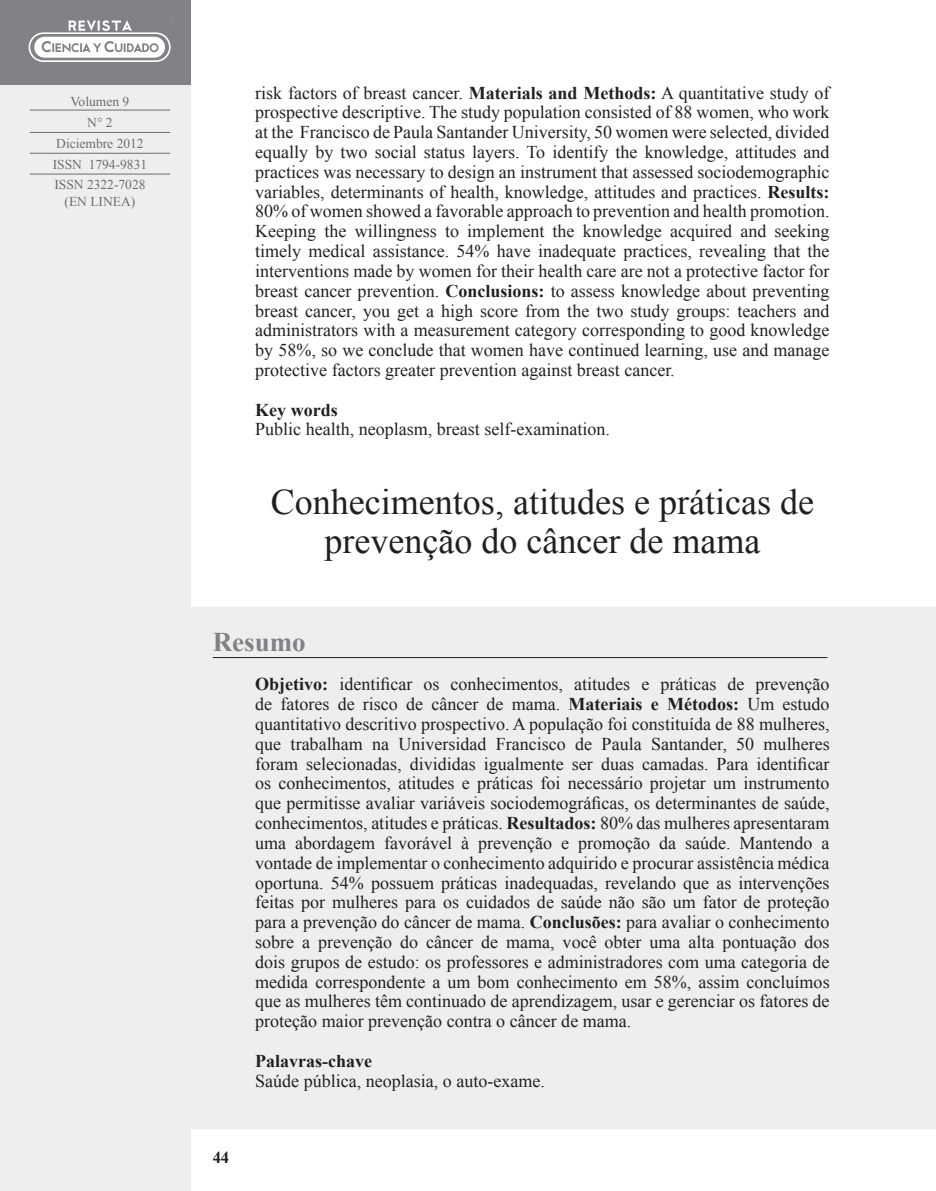
<style>
.page{position:relative;width:936px;height:1191px;background:#fff}
.page>*{position:absolute;margin:0;border:0;box-sizing:border-box;transform-origin:0 0}
.t1{font:36px/39px "Times New Roman";color:#231f20;text-align:center}
.t2{font:700 27px "Times New Roman";color:#808285}
.t3{font:18px/19.8px "Times New Roman";color:#231f20;text-align:justify}
.t4{font:700 18px "Times New Roman";color:#231f20}
.t5{font:700 16.5px "Times New Roman";color:#231f20}
.t6{font:13.5px/20.7px "Times New Roman";color:#6c6d70;text-align:center}
.s1{font-weight:700}
</style>
<div class="page">
<div style="left:0;top:0;width:191px;height:1191px;background:#eeeeef"></div>
<div style="left:0;top:0;width:191px;height:84px;background:#808285"></div>
<div style="left:34px;top:37px;width:131px;height:21px;background:#fff;border-radius:10px"></div>
<div style="left:29px;top:32px;width:142px;height:30px;border:2px solid #fff;border-radius:14px"></div>
<svg style="left:69px;top:20px;width:63px;height:11px"></svg>
<svg style="left:42px;top:41px;width:116px;height:11px"></svg>
<hr style="left:30px;top:110px;width:140px;height:1px;background:#6c6d70">
<hr style="left:30px;top:132px;width:140px;height:1px;background:#6c6d70">
<hr style="left:30px;top:153px;width:140px;height:1px;background:#6c6d70">
<hr style="left:30px;top:174px;width:140px;height:1px;background:#6c6d70">
<div style="left:191px;top:607px;width:744px;height:521px;background:#eeeeef"></div>
<hr style="left:213px;top:657px;width:614px;height:1px;background:#231f20">
<p class="t6" style="left:53px;top:91px;width:96px">Volumen 9<br>N° 2<br>Diciembre 2012<br>ISSN 1794-9831<br>ISSN 2322-7028</p>
<p class="t6" style="left:64px;top:191px;width:72px">(EN LINEA)</p>
<p class="t3" style="left:255px;top:82px;width:576px">risk factors of breast cancer. <span class="s1">Materials and Methods:</span> A quantitative study of prospective descriptive. The study population consisted of 88 women, who work at the Francisco de Paula Santander University, 50 women were selected, divided equally by two social status layers. To identify the knowledge, attitudes and practices was necessary to design an instrument that assessed sociodemographic variables, determinants of health, knowledge, attitudes and practices. <span class="s1">Results:<br></span>80% of women showed a favorable approach to prevention and health promotion.<br>Keeping the willingness to implement the knowledge acquired and seeking timely medical assistance. 54% have inadequate practices, revealing that the interventions made by women for their health care are not a protective factor for breast cancer prevention. <span class="s1">Conclusions:</span> to assess knowledge about preventing breast cancer, you get a high score from the two study groups: teachers and administrators with a measurement category corresponding to good knowledge by 58%, so we conclude that women have continued learning, use and manage protective factors greater prevention against breast cancer.</p>
<p class="t4" style="left:255px;top:397px;width:84px">Key words</p>
<p class="t3" style="left:255px;top:419px;width:356px">Public health, neoplasm, breast self-examination.</p>
<h1 class="t1" style="left:271px;top:482px;width:544px">Conhecimentos, atitudes e práticas de prevenção do câncer de mama</h1>
<h2 class="t2" style="left:213px;top:623px;width:94px">Resumo</h2>
<p class="t3" style="left:255px;top:674px;width:576px"><span class="s1">Objetivo:</span> identificar os conhecimentos, atitudes e práticas de prevenção de fatores de risco de câncer de mama. <span class="s1">Materiais e Métodos:</span> Um estudo quantitativo descritivo prospectivo. A população foi constituída de 88 mulheres, que trabalham na Universidad Francisco de Paula Santander, 50 mulheres foram selecionadas, divididas igualmente ser duas camadas. Para identificar os conhecimentos, atitudes e práticas foi necessário projetar um instrumento que permitisse avaliar variáveis sociodemográficas, os determinantes de saúde, conhecimentos, atitudes e práticas. <span class="s1">Resultados:</span> 80% das mulheres apresentaram uma abordagem favorável à prevenção e promoção da saúde. Mantendo a vontade de implementar o conhecimento adquirido e procurar assistência médica oportuna. 54% possuem práticas inadequadas, revelando que as intervenções feitas por mulheres para os cuidados de saúde não são um fator de proteção para a prevenção do câncer de mama. <span class="s1">Conclusões:</span> para avaliar o conhecimento sobre a prevenção do câncer de mama, você obter uma alta pontuação dos dois grupos de estudo: os professores e administradores com uma categoria de medida correspondente a um bom conhecimento em 58%, assim concluímos que as mulheres têm continuado de aprendizagem, usar e gerenciar os fatores de proteção maior prevenção contra o câncer de mama.</p>
<p class="t4" style="left:255px;top:1048px;width:118px">Palavras-chave</p>
<p class="t3" style="left:255px;top:1070px;width:291px">Saúde pública, neoplasia, o auto-exame.</p>
<p class="t5" style="left:213px;top:1146px;width:18px">44</p>
</div>
